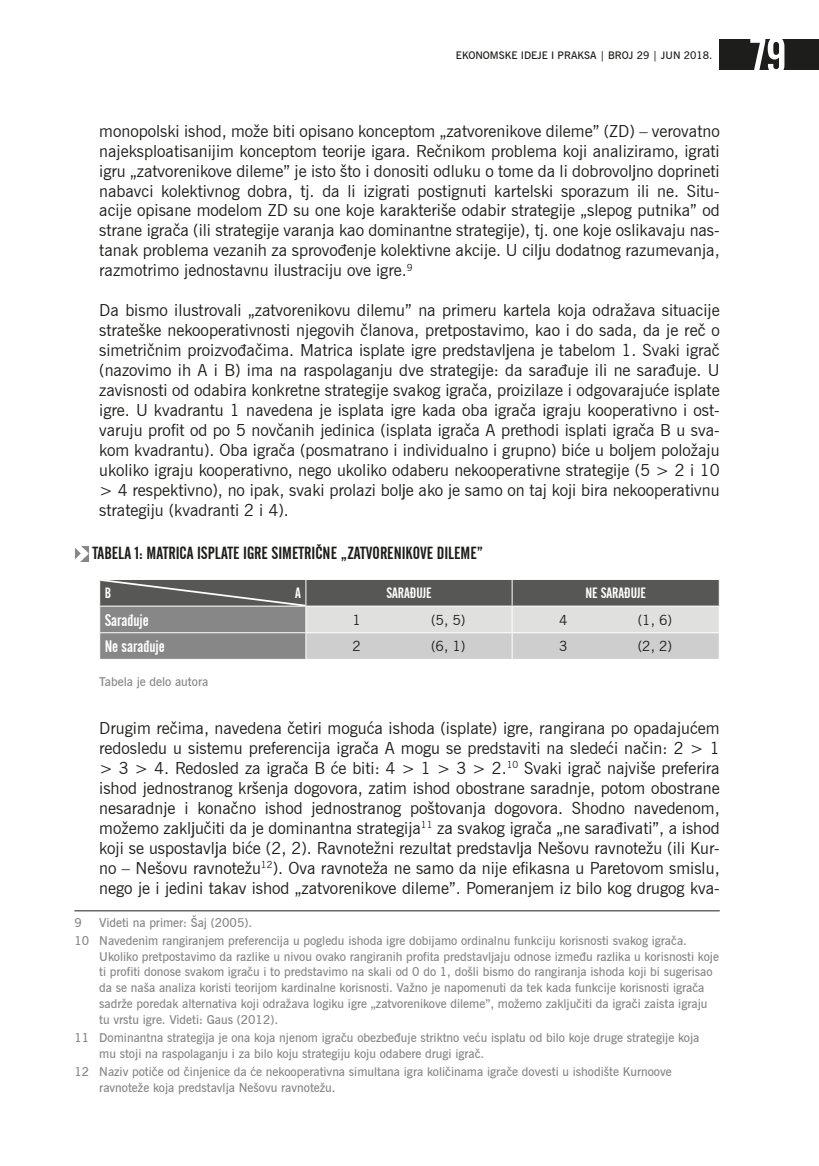
<style>
.page{position:relative;width:819px;height:1166px;background:#fff}
.page>*{position:absolute;margin:0;border:0;box-sizing:border-box;transform-origin:0 0}
.t1{font:50.75px "Alternate Gothic No 2 BT";color:#fff}
.t2{font:17.5px "Alternate Gothic No 2 BT";color:#1d1d1b}
.t3{font:16.62px/19.9px "News Gothic BT";color:#1d1d1b;text-align:justify}
.t4{font:16.62px "Alternate Gothic No 2 BT";color:#fff}
.t5{font:14.88px "Alternate Gothic No 2 BT";color:#fff}
.t6{font:14px "News Gothic BT";color:#1d1d1b}
.t7{font:600 12.25px/15.8px "News Gothic BT";color:#878787}
.t8{font:600 10.5px "News Gothic BT";color:#1d1d1b}
.s1{font-family:"Arial"}
</style>
<div class="page">
<div style="left:719px;top:39px;width:100px;height:31px;background:#1d1d1b"></div>
<svg style="left:75px;top:546px;width:14px;height:16px"></svg>
<svg style="left:99px;top:579px;width:620px;height:80px;background:#a0a09f"></svg>
<hr style="left:74px;top:910px;width:645px;height:1px;background:#1d1d1b">
<p class="t8" style="left:456px;top:49px;width:258px">EKONOMSKE IDEJE I PRAKSA | BROJ 29 | JUN 2018.</p>
<p class="t3" style="left:99px;top:121px;width:622px">monopolski ishod, može biti opisano konceptom „zatvorenikove dileme” (ZD) – verovatno najeksploatisanijim konceptom teorije igara. Rečnikom problema koji analiziramo, igrati igru „zatvorenikove dileme” je isto što i donositi odluku o tome da li dobrovol<span class="s1">ј</span>no doprineti nabavci kolektivnog dobra, tj. da li izigrati postignuti kartelski sporazum ili ne. Situ&shy;acije opisane modelom ZD su one koje karakteriše odabir strategije „slepog putnika” od strane igrača (ili strategije varanja kao dominantne strategije), tj. one koje oslikavaju nas&shy;tanak problema vezanih za sprovođenje kolektivne akcije. U cil<span class="s1">ј</span>u dodatnog razumevanja, razmotrimo jednostavnu ilustraciju ove igre.<sup>9</sup></p>
<p class="t3" style="left:99px;top:300px;width:622px">Da bismo ilustrovali „zatvorenikovu dilemu” na primeru kartela koja odražava situacije strateške nekooperativnosti njegovih članova, pretpostavimo, kao i do sada, da je reč o simetričnim proizvođačima. Matrica isplate igre predstavl<span class="s1">ј</span>ena je tabelom 1. Svaki igrač (nazovimo ih A i B) ima na raspolaganju dve strategije: da sarađuje ili ne sarađuje. U zavisnosti od odabira konkretne strategije svakog igrača, proizilaze i odgovarajuće isplate igre. U kvadrantu 1 navedena je isplata igre kada oba igrača igraju kooperativno i ost&shy;varuju profit od po 5 novčanih jedinica (isplata igrača A prethodi isplati igrača B u sva&shy;kom kvadrantu). Oba igrača (posmatrano i individualno i grupno) biće u bol<span class="s1">ј</span>em položaju ukoliko igraju kooperativno, nego ukoliko odaberu nekooperativne strategije (5 &gt; 2 i 10 &gt; 4 respektivno), no ipak, svaki prolazi bol<span class="s1">ј</span>e ako je samo on taj koji bira nekooperativnu strategiju (kvadranti 2 i 4).</p>
<p class="t2" style="left:92px;top:543px;width:392px">TABELA 1: MATRICA ISPLATE IGRE SIMETRIČNE „ZATVORENIKOVE DILEME”</p>
<p class="t5" style="left:105px;top:585px;width:8px">B</p>
<p class="t5" style="left:295px;top:585px;width:7px">A</p>
<p class="t5" style="left:386px;top:585px;width:47px">SARAÐUJE</p>
<p class="t5" style="left:585px;top:585px;width:62px">NE SARAÐUJE</p>
<p class="t4" style="left:105px;top:611px;width:46px">Sarađuje</p>
<p class="t6" style="left:352px;top:611px;width:10px">1</p>
<p class="t6" style="left:431px;top:611px;width:36px">(5, 5)</p>
<p class="t6" style="left:559px;top:611px;width:10px">4</p>
<p class="t6" style="left:637px;top:611px;width:36px">(1, 6)</p>
<p class="t4" style="left:105px;top:637px;width:62px">Ne sarađuje</p>
<p class="t6" style="left:352px;top:638px;width:10px">2</p>
<p class="t6" style="left:431px;top:638px;width:36px">(6, 1)</p>
<p class="t6" style="left:559px;top:638px;width:10px">3</p>
<p class="t6" style="left:637px;top:638px;width:36px">(2, 2)</p>
<p class="t7" style="left:99px;top:674px;width:110px">Tabela je delo autora</p>
<p class="t3" style="left:99px;top:718px;width:622px">Drugim rečima, navedena četiri moguća ishoda (isplate) igre, rangirana po opadajućem redosledu u sistemu preferencija igrača A mogu se predstaviti na sledeći način: 2 &gt; 1 &gt; 3 &gt; 4. Redosled za igrača B će biti: 4 &gt; 1 &gt; 3 &gt; 2.<sup>10</sup> Svaki igrač najviše preferira ishod jednostranog kršenja dogovora, zatim ishod obostrane saradnje, potom obostrane nesaradnje i konačno ishod jednostranog poštovanja dogovora. Shodno navedenom, možemo zakl<span class="s1">ј</span>učiti da je dominantna strategija<sup>11</sup> za svakog igrača „ne sarađivati”, a ishod koji se uspostavl<span class="s1">ј</span>a biće (2, 2). Ravnotežni rezultat predstavl<span class="s1">ј</span>a Nešovu ravnotežu (ili Kur&shy;no – Nešovu ravnotežu<sup>12</sup>). Ova ravnoteža ne samo da nije efikasna u Paretovom smislu, nego je i jedini takav ishod „zatvorenikove dileme”. Pomeranjem iz bilo kog drugog kva-</p>
<p class="t7" style="left:74px;top:913px;width:614px;line-height:18.2px;text-indent:25px">Videti na primer: Šaj (2005).<br>10 Navedenim rangiranjem preferencija u pogledu ishoda igre dobijamo ordinalnu funkciju korisnosti svakog igrača.</p>
<p class="t7" style="left:99px;top:948px;width:621px">Ukoliko pretpostavimo da razlike u nivou ovako rangiranih profita predstavljaju odnose između razlika u korisnosti koje ti profiti donose svakom igraču i to predstavimo na skali od 0 do 1, došli bismo do rangiranja ishoda koji bi sugerisao da se naša analiza koristi teorijom kardinalne korisnosti. Važno je napomenuti da tek kada funkcije korisnosti igrača sadrže poredak alternativa koji odražava logiku igre „zatvorenikove dileme”, možemo zaključiti da igrači zaista igraju tu vrstu igre. Videti: Gaus (2012).</p>
<p class="t7" style="left:99px;top:1029px;width:601px;text-indent:-25px">11 Dominantna strategija je ona koja njenom igraču obezbeđuje striktno veću isplatu od bilo koje druge strategije koja mu stoji na raspolaganju i za bilo koju strategiju koju odabere drugi igrač.</p>
<p class="t7" style="left:99px;top:1063px;width:574px;text-indent:-25px">12 Naziv potiče od činjenice da će nekooperativna simultana igra količinama igrače dovesti u ishodište Kurnoove ravnoteže koja predstavlja Nešovu ravnotežu.</p>
<p class="t7" style="left:74px;top:914px;width:9px">9</p>
<h1 class="t1" style="left:750px;top:28px;width:38px">79</h1>
</div>
